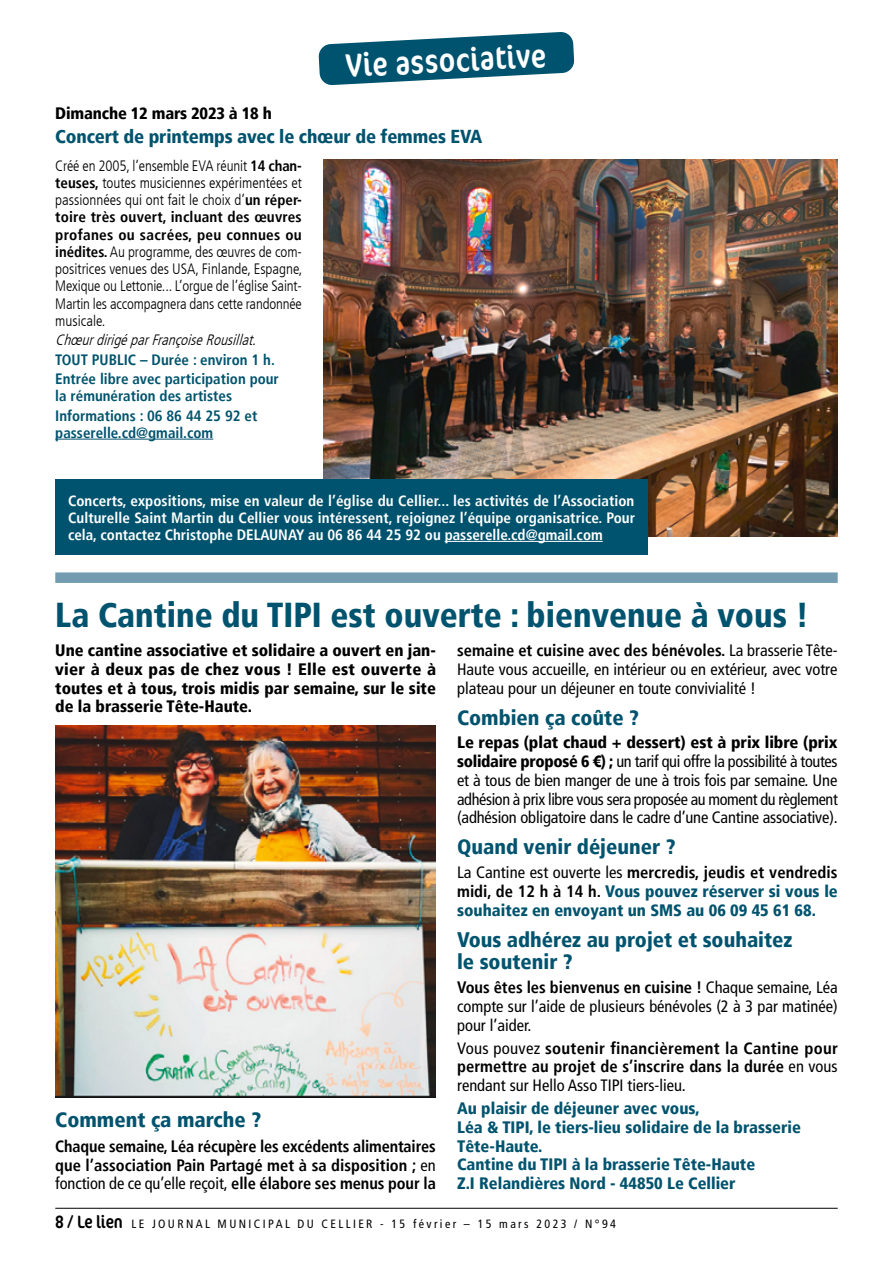
<style>
.page{position:relative;width:893px;height:1263px;background:#fff}
.page>*{position:absolute;margin:0;border:0;box-sizing:border-box;transform-origin:0 0}
.t1{font:900 condensed 34.5px "Frutiger LT";color:#00536e}
.t2{font:condensed 33px "Cocon Pro";color:#fff}
.t3{font:900 condensed 21px/22.5px "Frutiger LT";color:#00536e}
.t4{font:900 condensed 18.75px "Frutiger LT";letter-spacing:-.01em;color:#00536e}
.t5{font:condensed 16.5px/18.8px "Frutiger LT";color:#000;text-align:justify}
.t6{font:900 condensed 16.5px/18.8px "Frutiger LT";color:#00536e;text-align:justify}
.t7{font:700 condensed 16.5px/18.8px "Frutiger LT";color:#000;text-align:justify}
.t8{font:900 condensed 16.5px/18.8px "Frutiger LT";color:#000;text-align:justify}
.t9{font:300 condensed 15px/17.2px "Frutiger LT";letter-spacing:-.01em;color:#000;text-align:justify}
.t10{font:700 condensed 15px/17.2px "Frutiger LT";color:#fff;text-align:justify}
.t11{font:700 condensed 15px/19.4px "Frutiger LT";color:#00536e}
.t12{font:italic 300 condensed 15px "Frutiger LT";color:#000}
.t13{font:condensed 12px "Frutiger LT";letter-spacing:.2em;color:#000}
.s1{font-weight:700}
.s2{font-weight:400}
.s3{font-weight:900}
.s4{font-weight:400;color:#000}
.s5{font-weight:700;color:#000}
.s6{font-family:"Cocon Pro";font-size:18px}
</style>
<div class="page">
<div style="left:55px;top:572px;width:783px;height:11px;background:#749cb0"></div>
<hr style="left:55px;top:1208px;width:783px;height:1px;background:#000">
<hr style="left:55px;top:439px;width:158px;height:1px;background:#00536e">
<img style="left:323px;top:159px;width:515px;height:377px">
<div style="left:55px;top:480px;width:592px;height:75px;background:#00536e"></div>
<hr style="left:445px;top:541px;width:158px;height:1px;background:#fff">
<img style="left:55px;top:726px;width:381px;height:371px">
<svg style="left:318px;top:32px;width:256px;height:53px"></svg>
<h2 class="t2" style="left:345px;top:43px;width:202px;rotate:-3deg">Vie associative</h2>
<p class="t8" style="left:55px;top:104px;width:218px">Dimanche 12 mars 2023 à 18 h</p>
<p class="t4" style="left:55px;top:125px;width:429px">Concert de printemps avec le chœur de femmes EVA</p>
<p class="t9" style="left:55px;top:157px;width:249px">Créé en 2005, l’ensemble EVA réunit <span class="s1">14 chan&shy;teuses,</span> toutes musiciennes expérimentées et passionnées qui ont fait le choix d’<span class="s1">un réper&shy;toire très ouvert, incluant des œuvres profanes ou sacrées, peu connues ou inédites.</span> Au programme, des œuvres de com&shy;positrices venues des USA, Finlande, Espagne, Mexique ou Lettonie... L’orgue de l’église Saint-Martin les accompagnera dans cette randonnée musicale.</p>
<p class="t12" style="left:55px;top:332px;width:207px">ChœurdirigéparFrançoiseRousillat.</p>
<p class="t11" style="left:55px;top:350px;width:225px">TOUT PUBLIC – Durée : environ 1 h.<br>Entrée libre avec participation pour</p>
<p class="t11" style="left:55px;top:386px;width:204px">la rémunération des artistes<br>Informations : 06 86 44 25 92 et</p>
<p class="t11" style="left:55px;top:423px;width:160px">passerelle.cd@gmail.com</p>
<p class="t10" style="left:68px;top:492px;width:568px">Concerts, expositions, mise en valeur de l’église du Cellier... les activités de l’Association Culturelle Saint Martin du Cellier vous intéressent, rejoignez l’équipe organisatrice. Pour cela, contactez Christophe DELAUNAY au 06 86 44 25 92 ou passerelle.cd@gmail.com</p>
<h1 class="t1" style="left:55px;top:594px;width:755px">La Cantine du TIPI est ouverte : bienvenue à vous !</h1>
<p class="t8" style="left:55px;top:641px;width:382px">Une cantine associative et solidaire a ouvert en jan&shy;vier à deux pas de chez vous ! Elle est ouverte à toutes et à tous, trois midis par semaine, sur le site de la brasserie Tête-Haute.</p>
<p class="t3" style="left:55px;top:1108px;width:207px">Comment ça marche ?</p>
<p class="t7" style="left:55px;top:1137px;width:382px">Chaque semaine, Léa récupère les excédents alimentaires que l’association Pain Partagé met à sa disposition ; <span class="s2">en fonction de ce qu’elle reçoit,</span> elle élabore ses menus pour la</p>
<p class="t5" style="left:457px;top:641px;width:382px"><span class="s1">semaine et cuisine avec des bénévoles.</span> La brasserie Tête-Haute vous accueille, en intérieur ou en extérieur, avec votre plateau pour un déjeuner en toute convivialité !</p>
<p class="t3" style="left:457px;top:706px;width:183px">Combien ça coûte ?</p>
<p class="t5" style="left:457px;top:733px;width:382px"><span class="s3">Le repas (plat chaud + dessert) est à prix libre (prix solidaire proposé 6 €) ;</span> un tarif qui offre la possibilité à toutes et à tous de bien manger de une à trois fois par semaine. Une adhésion à prix libre vous sera proposée au moment du règlement (adhésion obligatoire dans le cadre d’une Cantine associative).</p>
<p class="t3" style="left:457px;top:836px;width:220px">Quand venir déjeuner ?</p>
<p class="t6" style="left:457px;top:863px;width:382px"><span class="s4">La Cantine est ouverte les</span> <span class="s5">mercredis, jeudis et vendredis midi, de 12 h à 14 h.</span> Vous pouvez réserver si vous le souhaitez en envoyant un SMS au 06 09 45 61 68.</p>
<p class="t3" style="left:457px;top:928px;width:337px">Vous adhérez au projet et souhaitez le soutenir ?</p>
<p class="t5" style="left:457px;top:978px;width:382px"><span class="s1">Vous êtes les bienvenus en cuisine !</span> Chaque semaine, Léa compte sur l’aide de plusieurs bénévoles (2 à 3 par matinée) pour l’aider.</p>
<p class="t7" style="left:457px;top:1038px;width:382px"><span class="s2">Vous pouvez</span> soutenir financièrement la Cantine pour permettre au projet de s’inscrire dans la durée <span class="s2">en vous rendant sur Hello Asso TIPI tiers-lieu.</span></p>
<p class="t6" style="left:457px;top:1099px;width:345px;text-align:left">Au plaisir de déjeuner avec vous,<br>Léa &amp; TIPI, le tiers-lieu solidaire de la brasserie Tête-Haute.<br>Cantine du TIPI à la brasserie Tête-Haute<br>Z.I Relandières Nord - 44850 Le Cellier</p>
<p class="t13" style="left:55px;top:1216px;width:562px"><span class="s6">8 / Le lien</span> LE JOURNAL MUNICIPAL DU CELLIER - 15 février – 15 mars 2023 / N°94</p>
</div>
